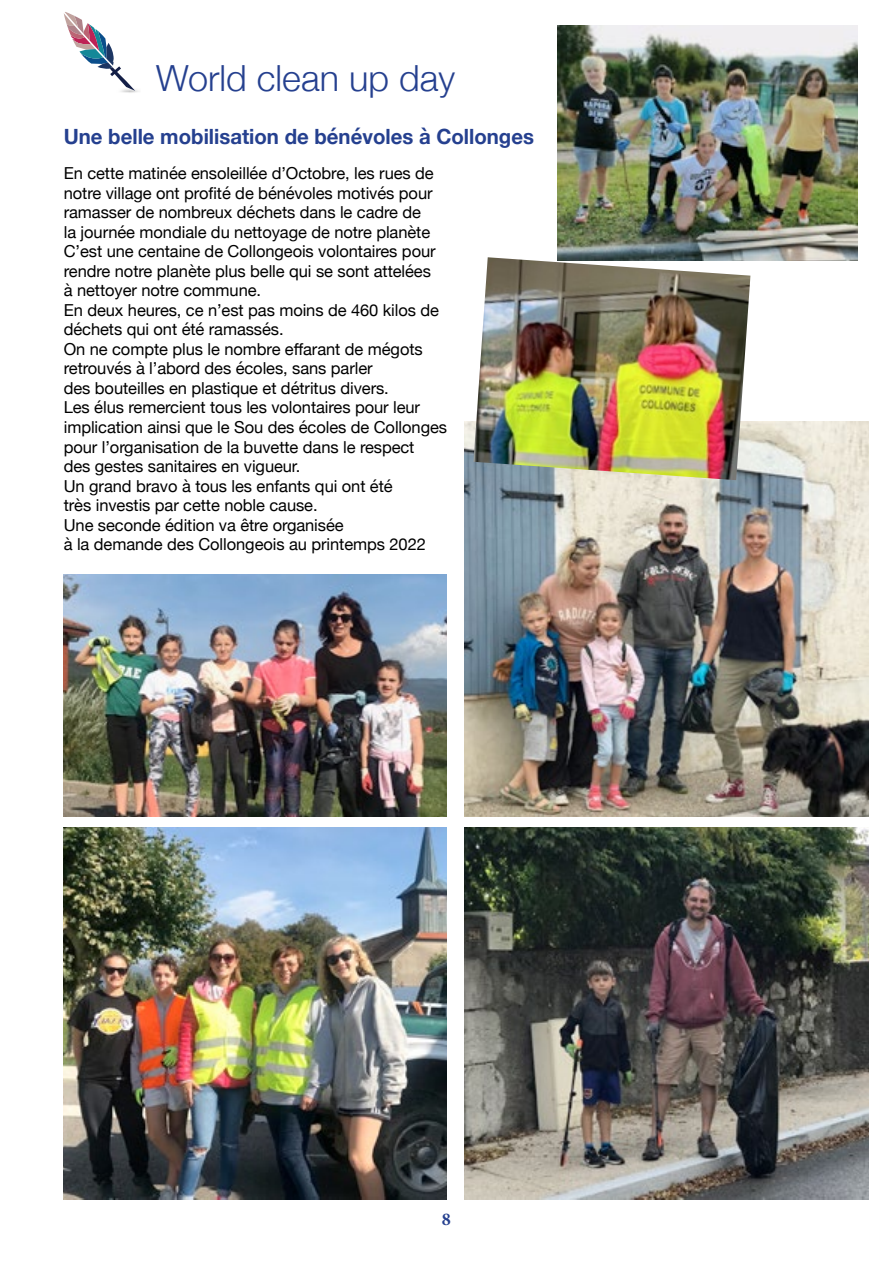
<style>
.page{position:relative;width:893px;height:1263px;background:#fff}
.page>*{position:absolute;margin:0;border:0;box-sizing:border-box;transform-origin:0 0}
.t1{font:300 36px "Helvetica Neue";color:#25408f}
.t2{font:700 21px "Helvetica Neue";color:#25408f}
.t3{font:700 18px "Minion Pro";color:#25408f}
.t4{font:16.5px/19.5px "Helvetica Neue";letter-spacing:-.005em;color:#000}
</style>
<div class="page">
<svg style="left:64px;top:12px;width:71px;height:79px"></svg>
<img style="left:465px;top:421px;width:404px;height:395px">
<img style="left:557px;top:26px;width:300px;height:234px">
<img style="left:64px;top:827px;width:382px;height:372px">
<img style="left:473px;top:257px;width:277px;height:223px">
<img style="left:465px;top:827px;width:404px;height:372px">
<img style="left:64px;top:574px;width:382px;height:242px">
<h1 class="t1" style="left:156px;top:49px;width:300px">World clean up day</h1>
<p class="t2" style="left:64px;top:120px;width:472px">Une belle mobilisation de bénévoles à Collonges</p>
<p class="t4" style="left:64px;top:165px;width:385px">En cette matinée ensoleillée d’Octobre, les rues de notre village ont profité de bénévoles motivés pour ramasser de nombreux déchets dans le cadre de<br>la journée mondiale du nettoyage de notre planète C’est une centaine de Collongeois volontaires pour rendre notre planète plus belle qui se sont attelées<br>à nettoyer notre commune.<br>En deux heures, ce n’est pas moins de 460 kilos de déchets qui ont été ramassés.<br>On ne compte plus le nombre effarant de mégots retrouvés à l’abord des écoles, sans parler<br>des bouteilles en plastique et détritus divers.<br>Les élus remercient tous les volontaires pour leur implication ainsi que le Sou des écoles de Collonges pour l’organisation de la buvette dans le respect<br>des gestes sanitaires en vigueur.<br>Un grand bravo à tous les enfants qui ont été<br>très investis par cette noble cause.<br>Une seconde édition va être organisée<br>à la demande des Collongeois au printemps 2022</p>
<p class="t3" style="left:442px;top:1208px;width:10px">8</p>
</div>
